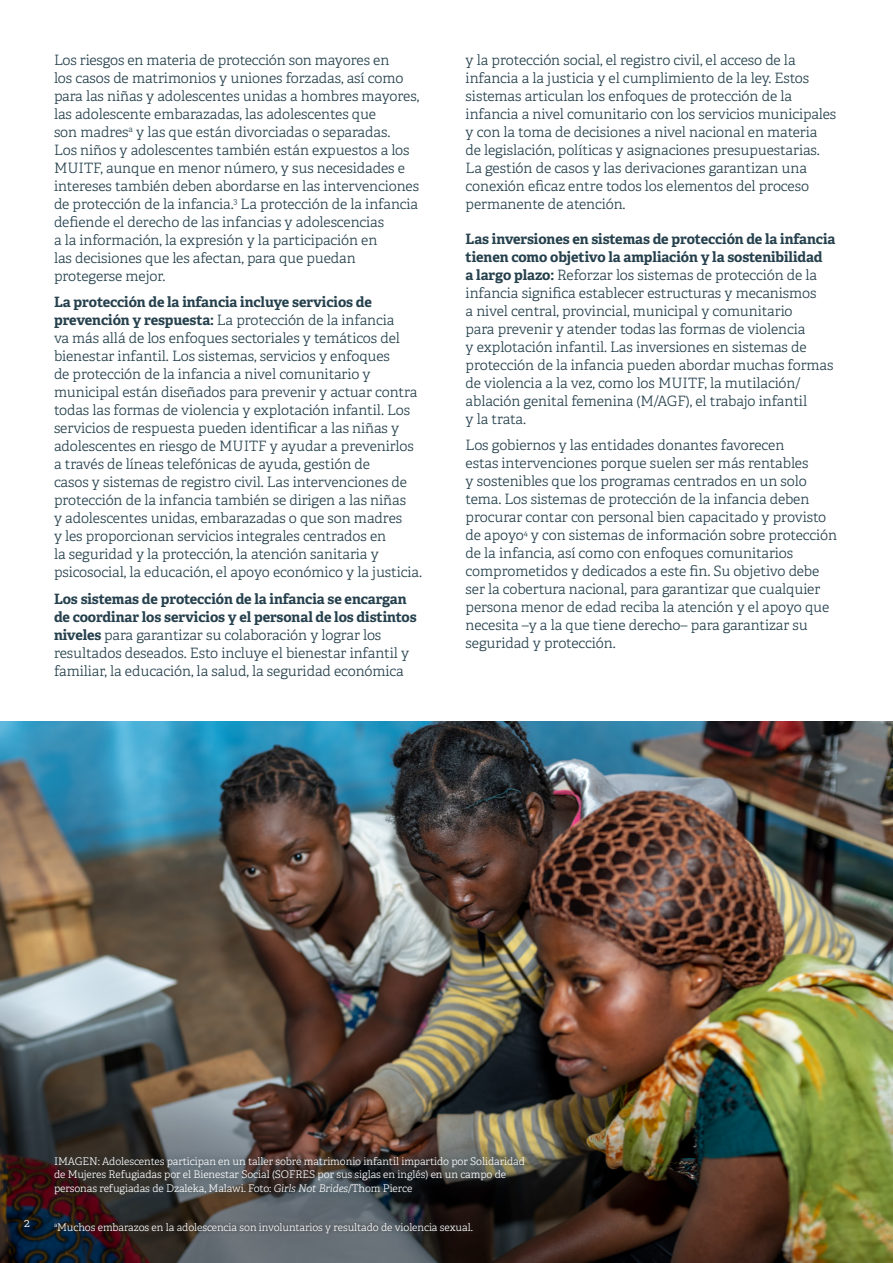
<style>
.page{position:relative;width:893px;height:1263px;background:#fff}
.page>*{position:absolute;margin:0;border:0;box-sizing:border-box;transform-origin:0 0}
.Body_Text{font:300 14.25px/18px "Adelle";letter-spacing:-.005em;color:#26414d}
.Body_Text-2{font:300 12px "Adelle";color:#fff}
.Photo_credit{font:300 10.5px/13.5px "Adelle";letter-spacing:-.005em;color:#fff}
.s1{font-weight:700}
.s2{font-style:italic}
</style>
<div class="page">
<img style="left:0;top:722px;width:893px;height:269px">
<img style="left:0;top:991px;width:893px;height:272px">
<svg style="left:47px;top:1149px;width:487px;height:55px"></svg>
<div style="left:51px;top:1218px;width:426px;height:19px;background:#231f20;opacity:.85"></div>
<p class="Body_Text" style="left:54px;top:51px;width:367px">Los riesgos en materia de protección son mayores en<br>los casos de matrimonios y uniones forzadas, así como para las niñas y adolescentes unidas a hombres mayores, las adolescente embarazadas, las adolescentes que<br>son madres<sup>a</sup> y las que están divorciadas o separadas.<br>Los niños y adolescentes también están expuestos a los MUITF, aunque en menor número, y sus necesidades e intereses también deben abordarse en las intervenciones de protección de la infancia.<sup>3</sup> La protección de la infancia defiende el derecho de las infancias y adolescencias<br>a la información, la expresión y la participación en<br>las decisiones que les afectan, para que puedan protegerse mejor.</p>
<p class="Body_Text" style="left:54px;top:293px;width:370px"><span class="s1">La protección de la infancia incluye servicios de prevención y respuesta:</span> La protección de la infancia<br>va más allá de los enfoques sectoriales y temáticos del bienestar infantil. Los sistemas, servicios y enfoques<br>de protección de la infancia a nivel comunitario y municipal están diseñados para prevenir y actuar contra todas las formas de violencia y explotación infantil. Los servicios de respuesta pueden identificar a las niñas y adolescentes en riesgo de MUITF y ayudar a prevenirlos a través de líneas telefónicas de ayuda, gestión de<br>casos y sistemas de registro civil. Las intervenciones de protección de la infancia también se dirigen a las niñas<br>y adolescentes unidas, embarazadas o que son madres<br>y les proporcionan servicios integrales centrados en<br>la seguridad y la protección, la atención sanitaria y psicosocial, la educación, el apoyo económico y la justicia.</p>
<p class="Body_Text" style="left:54px;top:590px;width:364px"><span class="s1">Los sistemas de protección de la infancia se encargan de coordinar los servicios y el personal de los distintos niveles</span> para garantizar su colaboración y lograr los resultados deseados. Esto incluye el bienestar infantil y familiar, la educación, la salud, la seguridad económica</p>
<p class="Body_Text" style="left:466px;top:51px;width:372px">y la protección social, el registro civil, el acceso de la infancia a la justicia y el cumplimiento de la ley. Estos sistemas articulan los enfoques de protección de la infancia a nivel comunitario con los servicios municipales y con la toma de decisiones a nivel nacional en materia de legislación, políticas y asignaciones presupuestarias.<br>La gestión de casos y las derivaciones garantizan una conexión eficaz entre todos los elementos del proceso permanente de atención.</p>
<p class="Body_Text" style="left:466px;top:230px;width:371px"><span class="s1">Las inversiones en sistemas de protección de la infancia tienen como objetivo la ampliación y la sostenibilidad<br>a largo plazo:</span> Reforzar los sistemas de protección de la infancia significa establecer estructuras y mecanismos<br>a nivel central, provincial, municipal y comunitario<br>para prevenir y atender todas las formas de violencia<br>y explotación infantil. Las inversiones en sistemas de protección de la infancia pueden abordar muchas formas de violencia a la vez, como los MUITF, la mutilación/ ablación genital femenina (M/AGF), el trabajo infantil<br>y la trata.</p>
<p class="Body_Text" style="left:466px;top:436px;width:373px">Los gobiernos y las entidades donantes favorecen<br>estas intervenciones porque suelen ser más rentables<br>y sostenibles que los programas centrados en un solo tema. Los sistemas de protección de la infancia deben procurar contar con personal bien capacitado y provisto de apoyo<sup>4</sup> y con sistemas de información sobre protección de la infancia, así como con enfoques comunitarios comprometidos y dedicados a este fin. Su objetivo debe ser la cobertura nacional, para garantizar que cualquier persona menor de edad reciba la atención y el apoyo que necesita –y a la que tiene derecho– para garantizar su seguridad y protección.</p>
<p class="Body_Text-2" style="left:24px;top:1216px;width:7px">2</p>
<p class="Photo_credit" style="left:54px;top:1155px;width:472px">IMAGEN: Adolescentes participan en un taller sobre matrimonio infantil impartido por Solidaridad de Mujeres Refugiadas por el Bienestar Social (SOFRES por sus siglas en inglés) en un campo de personas refugiadas de Dzaleka, Malawi. Foto: <span class="s2">Girls Not Brides</span>/Thom Pierce</p>
<p class="Photo_credit" style="left:54px;top:1220px;width:420px"><sup>a</sup>Muchos embarazos en la adolescencia son involuntarios y resultado de violencia sexual.</p>
</div>
